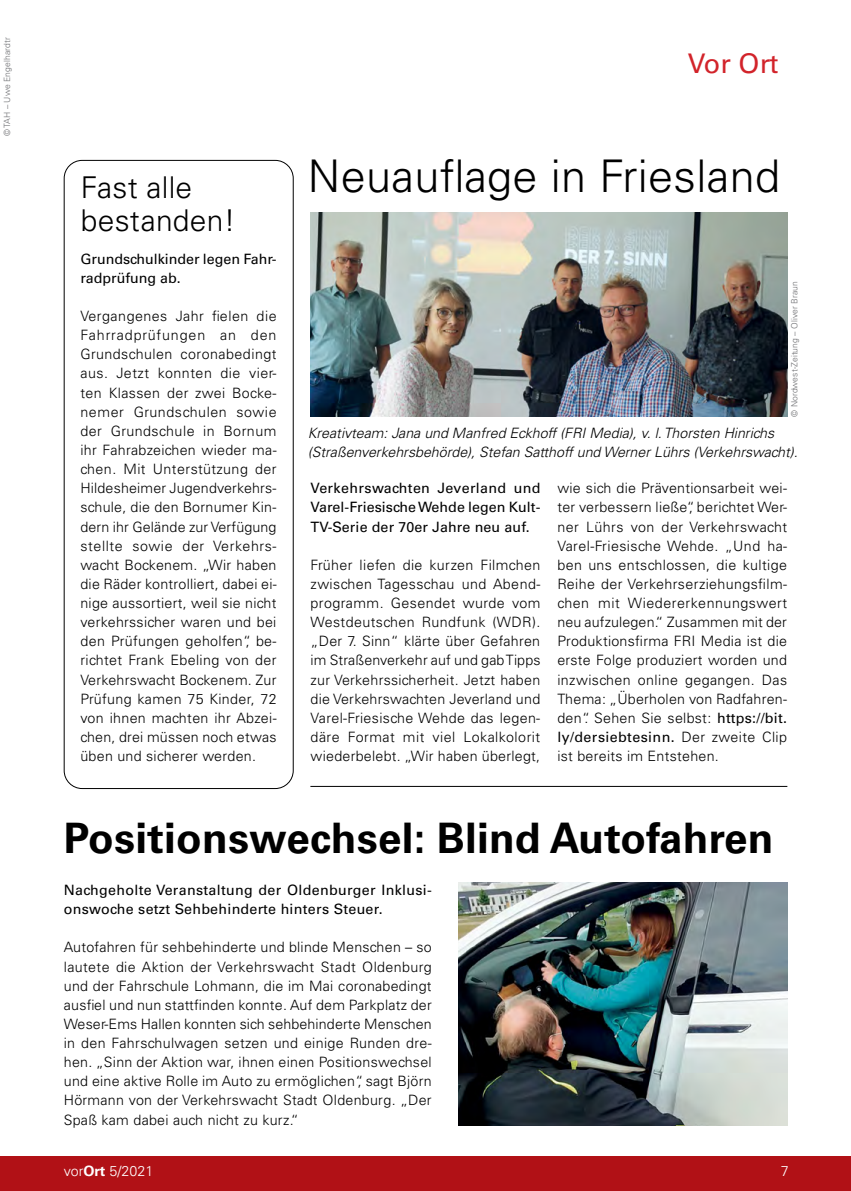
<style>
.page{position:relative;width:851px;height:1191px;background:#fff}
.page>*{position:absolute;margin:0;border:0;box-sizing:border-box;transform-origin:0 0}
.t1{font:300 45px "Univers LT Std";letter-spacing:.01em;color:#000}
.t2{font:700 42px "Univers LT Std";letter-spacing:.01em;color:#000}
.t3{font:300 30px/33px "Univers LT Std";letter-spacing:.01em;color:#000}
.t4{font:27px "Univers LT Std";letter-spacing:-.01em;color:#d2232a}
.t5{font:300 14.25px/19px "Univers LT Std";letter-spacing:.02em;color:#000;text-align:justify}
.t6{font:14.25px/19px "Univers LT Std";letter-spacing:.01em;color:#000}
.t7{font:italic 300 14.25px/19px "Univers LT Std";color:#000}
.t8{font:300 14.25px "Univers LT Std";letter-spacing:.005em;color:#fff}
.t9{font:300 8.55px "Univers LT Std";letter-spacing:.01em;color:#6d6e71}
.s1{font-weight:400}
.s2{font-weight:700}
</style>
<div class="page">
<div style="left:0;top:1156px;width:850px;height:35px;background:#b11116"></div>
<hr style="left:310px;top:786px;width:477px;height:1px;background:#000">
<img style="left:458px;top:882px;width:329px;height:243px">
<img style="left:310px;top:212px;width:477px;height:205px">
<div style="left:64px;top:160px;width:229px;height:629px;border:1px solid #000;border-radius:18px"></div>
<p class="t9" style="left:2px;top:136px;width:100px;rotate:-90deg">© TAH – Uwe Engelhardtr</p>
<h3 class="t4" style="left:687px;top:47px;width:92px">Vor Ort</h3>
<h3 class="t3" style="left:81px;top:171px;width:156px">Fast alle bestanden!</h3>
<p class="t6" style="left:80px;top:249px;width:197px">Grundschulkinder legen Fahr&shy;radprüfung ab.</p>
<p class="t5" style="left:80px;top:306px;width:198px">Vergangenes Jahr fielen die Fahrradprüfungen an den Grundschulen coronabedingt aus. Jetzt konnten die vier&shy;ten Klassen der zwei Bocke&shy;nemer Grundschulen sowie der Grundschule in Bornum ihr Fahrabzeichen wieder ma&shy;chen. Mit Unterstützung der Hildesheimer Jugendverkehrs&shy;schule, die den Bornumer Kin&shy;dern ihr Gelände zur Verfügung stellte sowie der Verkehrs&shy;wacht Bockenem. „Wir haben die Räder kontrolliert, dabei ei&shy;nige aussortiert, weil sie nicht verkehrssicher waren und bei den Prüfungen geholfen“, be&shy;richtet Frank Ebeling von der Verkehrswacht Bockenem. Zur Prüfung kamen 75 Kinder, 72 von ihnen machten ihr Abzei&shy;chen, drei müssen noch etwas üben und sicherer werden.</p>
<h1 class="t1" style="left:308px;top:149px;width:473px">Neuauflage in Friesland</h1>
<p class="t9" style="left:789px;top:417px;width:137px;rotate:-90deg">© Nordwest-Zeitung – Oliver Braun</p>
<p class="t7" style="left:308px;top:423px;width:491px">Kreativteam: Jana und Manfred Eckhoff (FRI Media), v. l. Thorsten Hinrichs (Straßenverkehrsbehörde), Stefan Satthoff und Werner Lührs (Verkehrswacht).</p>
<p class="t6" style="left:310px;top:479px;width:231px;text-align:justify">Verkehrswachten Jeverland und Varel-Friesische Wehde legen Kult-TV-Serie der 70er Jahre neu auf.</p>
<p class="t5" style="left:310px;top:555px;width:231px">Früher liefen die kurzen Filmchen zwischen Tagesschau und Abend&shy;programm. Gesendet wurde vom Westdeutschen Rundfunk (WDR). „Der 7. Sinn“ klärte über Gefahren im Straßenverkehr auf und gab Tipps zur Verkehrssicherheit. Jetzt haben die Verkehrswachten Jeverland und Varel-Friesische Wehde das legen&shy;däre Format mit viel Lokalkolorit wiederbelebt. „Wir haben überlegt,</p>
<p class="t5" style="left:557px;top:479px;width:231px">wie sich die Präventionsarbeit wei&shy;ter verbessern ließe“, berichtet Wer&shy;ner Lührs von der Verkehrswacht Varel-Friesische Wehde. „Und ha&shy;ben uns entschlossen, die kultige Reihe der Verkehrserziehungsfilm&shy;chen mit Wiedererkennungswert neu aufzulegen.“ Zusammen mit der Produktionsfirma FRI Media ist die erste Folge produziert worden und inzwischen online gegangen. Das Thema: „Überholen von Radfahren&shy;den“. Sehen Sie selbst: <span class="s1">https://bit. ly/dersiebtesinn.</span> Der zweite Clip ist bereits im Entstehen.</p>
<h2 class="t2" style="left:64px;top:814px;width:711px">Positionswechsel: Blind Autofahren</h2>
<p class="t6" style="left:64px;top:880px;width:369px">Nachgeholte Veranstaltung der Oldenburger Inklusi&shy;onswoche setzt Sehbehinderte hinters Steuer.</p>
<p class="t5" style="left:64px;top:938px;width:369px">Autofahren für sehbehinderte und blinde Menschen – so lautete die Aktion der Verkehrswacht Stadt Oldenburg und der Fahrschule Lohmann, die im Mai coronabedingt ausfiel und nun stattfinden konnte. Auf dem Parkplatz der Weser-Ems Hallen konnten sich sehbehinderte Menschen in den Fahrschulwagen setzen und einige Runden dre&shy;hen. „Sinn der Aktion war, ihnen einen Positionswechsel und eine aktive Rolle im Auto zu ermöglichen“, sagt Björn Hörmann von der Verkehrswacht Stadt Oldenburg. „Der Spaß kam dabei auch nicht zu kurz.“</p>
<p class="t8" style="left:64px;top:1162px;width:91px">vor<span class="s2">Ort</span> 5/2021</p>
<p class="t8" style="left:780px;top:1162px;width:9px">7</p>
</div>
